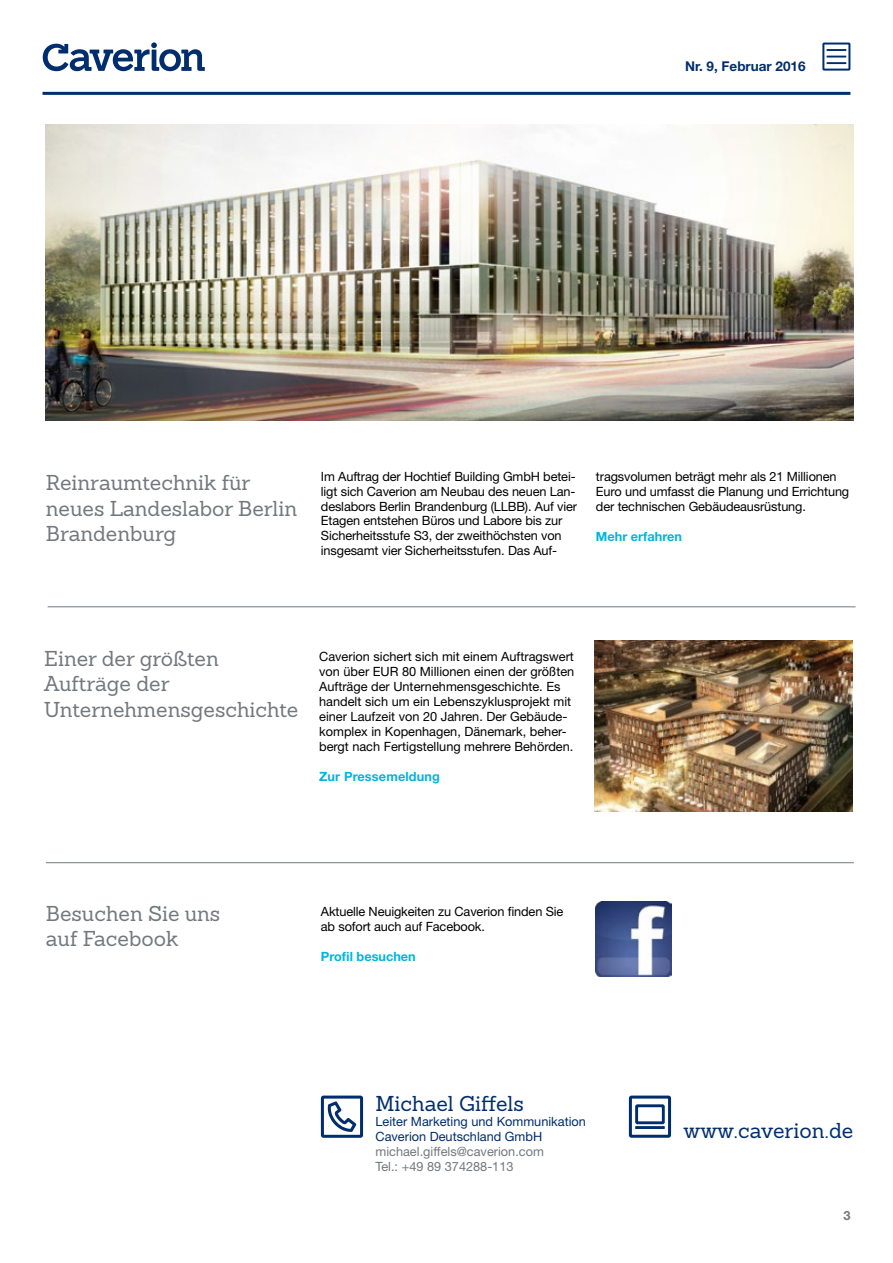
<style>
.page{position:relative;width:893px;height:1263px;background:#fff}
.page>*{position:absolute;margin:0;border:0;box-sizing:border-box;transform-origin:0 0}
.t1{font:21px/25.5px "Sanchez";color:#73787d}
.t2{font:21px "Sanchez";color:#002d6e}
.t3{font:700 13.5px "Helvetica Neue LT Pro";color:#002d6e}
.t4{font:12.75px/15px "Helvetica Neue LT Pro";letter-spacing:-.01em;color:#000}
.t5{font:12.75px/15px "Helvetica Neue LT Pro";color:#002d6e}
.t6{font:12.75px/15px "Helvetica Neue LT Pro";color:#73787d}
.t7{font:700 12.75px "Helvetica Neue LT Pro";color:#00b4e1}
.t8{font:700 12.75px "Helvetica Neue LT Pro";color:#73787d}
</style>
<div class="page">
<hr style="left:48px;top:606px;width:807px;height:1px;background:#73787d">
<img style="left:594px;top:641px;width:258px;height:170px">
<svg style="left:321px;top:1095px;width:42px;height:43px"></svg>
<svg style="left:629px;top:1095px;width:42px;height:43px"></svg>
<hr style="left:635px;top:1126px;width:30px;height:3px;background:#002d6e">
<img style="left:596px;top:902px;width:75px;height:75px">
<hr style="left:46px;top:862px;width:808px;height:1px;background:#73787d">
<img style="left:46px;top:125px;width:807px;height:295px">
<hr style="left:43px;top:92px;width:807px;height:3px;background:#002d6e">
<svg style="left:43px;top:42px;width:162px;height:29px"></svg>
<svg style="left:822px;top:43px;width:28px;height:28px"></svg>
<p class="t3" style="left:685px;top:57px;width:122px">Nr. 9, Februar 2016</p>
<h1 class="t1" style="left:46px;top:470px;width:253px">Reinraumtechnik für neues Landeslabor Berlin<br>Brandenburg</h1>
<p class="t4" style="left:321px;top:468px;width:258px">Im Auftrag der Hochtief Building GmbH betei&shy;ligt sich Caverion am Neubau des neuen Lan&shy;deslabors Berlin Brandenburg (LLBB). Auf vier Etagen entstehen Büros und Labore bis zur Sicherheitsstufe S3, der zweithöchsten von insgesamt vier Sicherheitsstufen. Das Auf-</p>
<p class="t4" style="left:596px;top:468px;width:255px">tragsvolumen beträgt mehr als 21 Millionen<br>Euro und umfasst die Planung und Errichtung der technischen Gebäudeausrüstung.</p>
<p class="t7" style="left:596px;top:528px;width:87px">Mehr erfahren</p>
<h1 class="t1" style="left:44px;top:645px;width:256px">Einer der größten<br>Aufträge der<br>Unternehmensgeschichte</h1>
<p class="t4" style="left:319px;top:648px;width:257px">Caverion sichert sich mit einem Auftragswert von über EUR 80 Millionen einen der größten Aufträge der Unternehmensgeschichte. Es handelt sich um ein Lebenszyklusprojekt mit einer Laufzeit von 20 Jahren. Der Gebäude&shy;komplex in Kopenhagen, Dänemark, beher&shy;bergt nach Fertigstellung mehrere Behörden.</p>
<p class="t7" style="left:319px;top:768px;width:122px">Zur Pressemeldung</p>
<h1 class="t1" style="left:46px;top:900px;width:176px">Besuchen Sie uns auf Facebook</h1>
<p class="t4" style="left:321px;top:903px;width:244px">Aktuelle Neuigkeiten zu Caverion finden Sie ab sofort auch auf Facebook.</p>
<p class="t7" style="left:321px;top:948px;width:96px">Profil besuchen</p>
<h1 class="t2" style="left:375px;top:1090px;width:150px">Michael Giffels</h1>
<p class="t5" style="left:375px;top:1114px;width:212px">Leiter Marketing und Kommunikation<br>Caverion Deutschland GmbH</p>
<p class="t6" style="left:375px;top:1144px;width:170px">michael.giffels@caverion.com<br>Tel.: +49 89 374288-113</p>
<h1 class="t2" style="left:683px;top:1117px;width:171px">www.caverion.de</h1>
<p class="t8" style="left:843px;top:1208px;width:9px">3</p>
</div>
